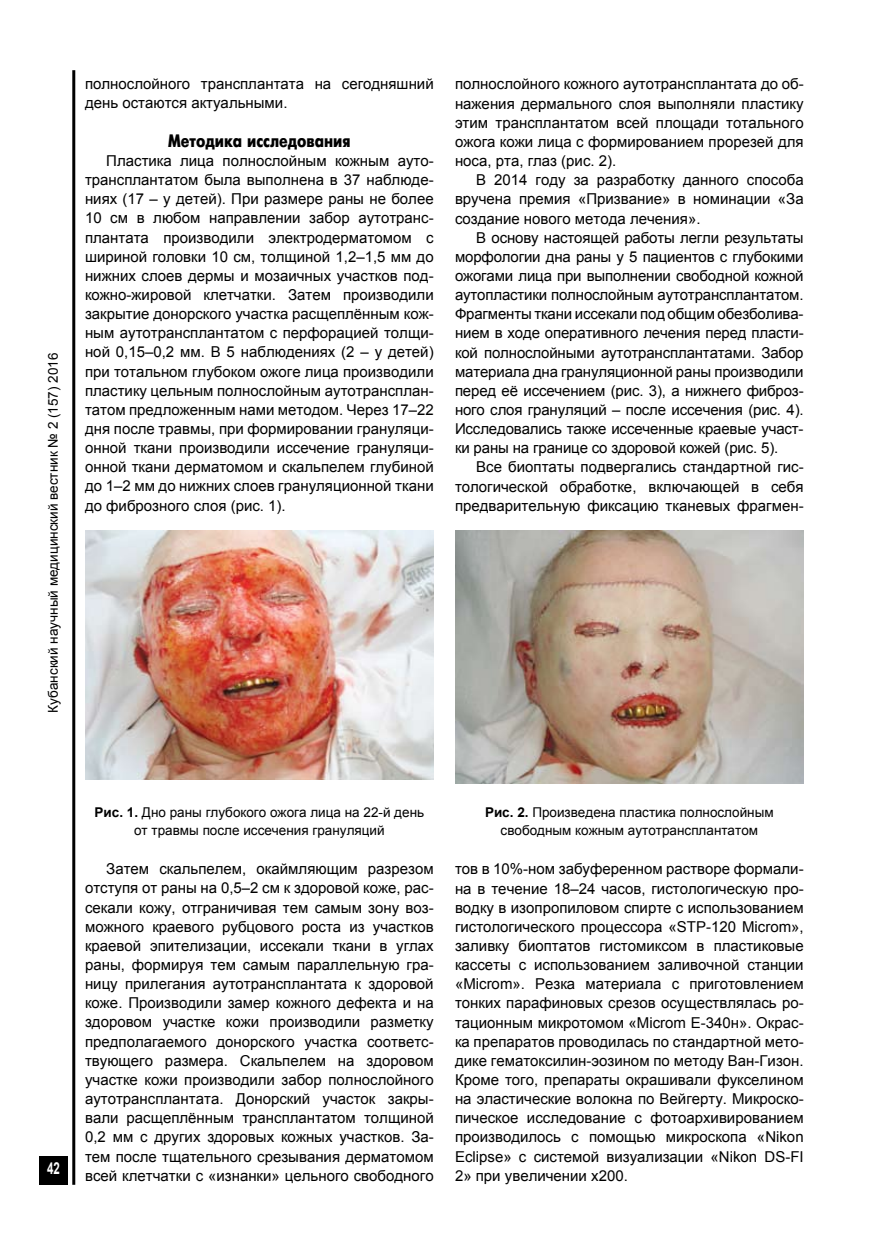
<style>
.page{position:relative;width:893px;height:1255px;background:#fff}
.page>*{position:absolute;margin:0;border:0;box-sizing:border-box;transform-origin:0 0}
.t1{font:700 18px "Futuris";color:#000;scale:.8 1}
.t2{font:700 16.5px "Arial";color:#fff;scale:.7 1}
.t3{font:15px/19.2px "Arial";color:#000;text-align:justify}
.t4{font:13.5px/18px "Arial";color:#000;text-align:center}
.s1{font-weight:700}
</style>
<div class="page">
<hr style="left:72px;top:70px;width:3px;height:1114px;background:#000">
<div style="left:39px;top:1155px;width:29px;height:29px;background:#000"></div>
<img style="left:85px;top:530px;width:349px;height:249px">
<img style="left:455px;top:530px;width:349px;height:253px">
<p class="t4" style="left:44px;top:712px;width:361px;rotate:-90deg">Кубанский научный медицинский вестник № 2 (157) 2016</p>
<p class="t3" style="left:85px;top:75px;width:350px">полнослойного трансплантата на сегодняшний день остаются актуальными.</p>
<p class="t1" style="left:168px;top:130px;width:229px">Методика исследования</p>
<p class="t3" style="left:85px;top:151px;width:350px;text-indent:21px">Пластика лица полнослойным кожным ауто&shy;трансплантатом была выполнена в 37 наблюде&shy;ниях (17 – у детей). При размере раны не более 10 см в любом направлении забор аутотранс&shy;плантата производили электродерматомом с шириной головки 10 см, толщиной 1,2–1,5 мм до нижних слоев дермы и мозаичных участков под&shy;кожно-жировой клетчатки. Затем производили закрытие донорского участка расщеплённым кож&shy;ным аутотрансплантатом с перфорацией толщи&shy;ной 0,15–0,2 мм. В 5 наблюдениях (2 – у детей) при тотальном глубоком ожоге лица производили пластику цельным полнослойным аутотрансплан&shy;татом предложенным нами методом. Через 17–22 дня после травмы, при формировании грануляци&shy;онной ткани производили иссечение грануляци&shy;онной ткани дерматомом и скальпелем глубиной до 1–2 мм до нижних слоев грануляционной ткани до фиброзного слоя (рис. 1).</p>
<p class="t3" style="left:455px;top:75px;width:350px">полнослойного кожного аутотрансплантата до об&shy;нажения дермального слоя выполняли пластику этим трансплантатом всей площади тотального ожога кожи лица с формированием прорезей для носа, рта, глаз (рис. 2).</p>
<p class="t3" style="left:455px;top:170px;width:350px;text-indent:21px">В 2014 году за разработку данного способа вручена премия «Призвание» в номинации «За создание нового метода лечения».</p>
<p class="t3" style="left:455px;top:228px;width:350px;text-indent:21px">В основу настоящей работы легли результаты морфологии дна раны у 5 пациентов с глубокими ожогами лица при выполнении свободной кожной аутопластики полнослойным аутотрансплантатом.<br>Фрагменты ткани иссекали под общим обезболива&shy;нием в ходе оперативного лечения перед пласти&shy;кой полнослойными аутотрансплантатами. Забор материала дна грануляционной раны производили перед её иссечением (рис. 3), а нижнего фиброз&shy;ного слоя грануляций – после иссечения (рис. 4).<br>Исследовались также иссеченные краевые участ&shy;ки раны на границе со здоровой кожей (рис. 5).</p>
<p class="t3" style="left:455px;top:457px;width:350px;text-indent:21px">Все биоптаты подвергались стандартной гис&shy;тологической обработке, включающей в себя предварительную фиксацию тканевых фрагмен-</p>
<p class="t2" style="left:47px;top:1157px;width:20px">42</p>
<p class="t4" style="left:95px;top:803px;width:331px"><span class="s1">Рис. 1.</span> Дно раны глубокого ожога лица на 22-й день от травмы после иссечения грануляций</p>
<p class="t4" style="left:485px;top:803px;width:290px"><span class="s1">Рис. 2.</span> Произведена пластика полнослойным свободным кожным аутотрансплантатом</p>
<p class="t3" style="left:85px;top:859px;width:350px;text-indent:21px">Затем скальпелем, окаймляющим разрезом отступя от раны на 0,5–2 см к здоровой коже, рас&shy;секали кожу, отграничивая тем самым зону воз&shy;можного краевого рубцового роста из участков краевой эпителизации, иссекали ткани в углах раны, формируя тем самым параллельную гра&shy;ницу прилегания аутотрансплантата к здоровой коже. Производили замер кожного дефекта и на здоровом участке кожи производили разметку предполагаемого донорского участка соответс&shy;твующего размера. Скальпелем на здоровом участке кожи производили забор полнослойного аутотрансплантата. Донорский участок закры&shy;вали расщеплённым трансплантатом толщиной 0,2 мм с других здоровых кожных участков. За&shy;тем после тщательного срезывания дерматомом всей клетчатки с «изнанки» цельного свободного</p>
<p class="t3" style="left:455px;top:859px;width:350px">тов в 10%-ном забуференном растворе формали&shy;на в течение 18–24 часов, гистологическую про&shy;водку в изопропиловом спирте с использованием гистологического процессора «STP-120 Microm», заливку биоптатов гистомиксом в пластиковые кассеты с использованием заливочной станции «Microm». Резка материала с приготовлением тонких парафиновых срезов осуществлялась ро&shy;тационным микротомом «Microm Е-340н». Окрас&shy;ка препаратов проводилась по стандартной мето&shy;дике гематоксилин-эозином по методу Ван-Гизон.<br>Кроме того, препараты окрашивали фукселином на эластические волокна по Вейгерту. Микроско&shy;пическое исследование с фотоархивированием производилось с помощью микроскопа «N ikon Eclipse» с системой визуализации «N ikon DS-FI 2» при увеличении х200.</p>
</div>
